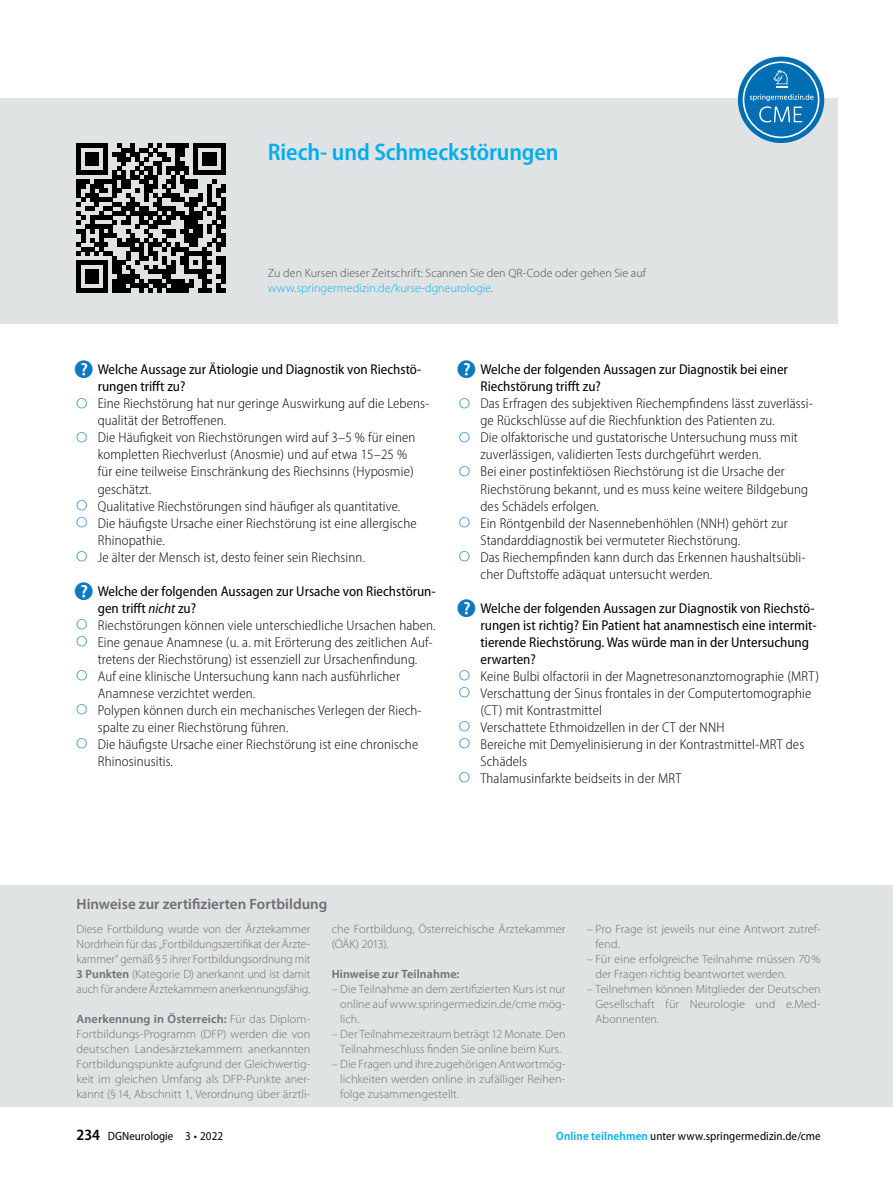
<style>
.page{position:relative;width:893px;height:1187px;background:#fff}
.page>*{position:absolute;margin:0;border:0;box-sizing:border-box;transform-origin:0 0}
.t1{font:600 semi-condensed 24px "Myriad Pro";letter-spacing:-.005em;color:#00aeef}
.t2{font:15px "Myriad Pro Semibold 2";color:#6d6e71}
.t3{font:300 semi-condensed 14.25px "Myriad Pro";letter-spacing:.01em;color:#000}
.t4{font:semi-condensed 14.25px "Myriad Pro";color:#000}
.t5{font:12px/15px "Myriad Pro Light 2";letter-spacing:.005em;color:#6d6e71;text-align:justify}
.t6{font:300 12px/15px "Myriad Pro";letter-spacing:.01em;color:#4c4c4e}
.t7{font:semi-condensed 12px "Myriad Pro";letter-spacing:.005em;color:#000}
.t8{font:12px "Myriad Pro Semibold 2";letter-spacing:.01em;color:#6d6e71}
.s1{color:#00b6f1}
.s2{font-family:"S Buttons";font-stretch:normal;color:#0f79bf}
.s3{font-family:"Arial Unicode MS";font-weight:400;font-stretch:normal;font-size:18px;color:#0f79bf}
.s4{font-style:italic}
.s5{font-family:"Myriad Pro Semibold 2"}
.s6{font-family:"Myriad Pro Light 2"}
.s7{font-weight:600;font-size:15.75px}
.s8{font-weight:600;color:#00aeef}
</style>
<div class="page">
<div style="left:0;top:98px;width:838px;height:225px;background:#e0e3e4"></div>
<div style="left:738px;top:57px;width:86px;height:86px;background:#006eb3;border-radius:50%"></div>
<svg style="left:743px;top:61px;width:76px;height:77px"></svg>
<svg style="left:77px;top:143px;width:148px;height:149px"></svg>
<div style="left:0;top:884px;width:893px;height:222px;background:#e0e3e4"></div>
<h1 class="t1" style="left:268px;top:139px;width:292px">Riech- und Schmeckstörungen</h1>
<p class="t6" style="left:268px;top:266px;width:380px">Zu den Kursen dieser Zeitschrift: Scannen Sie den QR-Code oder gehen Sie auf <span class="s1">www.springermedizin.de/kurse-dgneurologie</span>.</p>
<p class="t4" style="left:77px;top:362px;width:346px"><span class="s2">?</span> Welche Aussage zur Ätiologie und Diagnostik von Riechstö‑</p>
<p class="t4" style="left:98px;top:379px;width:89px">rungen trifft zu?</p>
<p class="t3" style="left:77px;top:395px;width:354px"><span class="s3">◯</span> Eine Riechstörung hat nur geringe Auswirkung auf die Lebens-</p>
<p class="t3" style="left:98px;top:412px;width:130px">qualität der Betroffenen.</p>
<p class="t3" style="left:77px;top:429px;width:340px"><span class="s3">◯</span> Die Häufigkeit von Riechstörungen wird auf 3–5 % für einen</p>
<p class="t3" style="left:98px;top:446px;width:311px">kompletten Riechverlust (Anosmie) und auf etwa 15–25 %</p>
<p class="t3" style="left:98px;top:463px;width:317px">für eine teilweise Einschränkung des Riechsinns (Hyposmie)</p>
<p class="t3" style="left:98px;top:480px;width:55px">geschätzt.</p>
<p class="t3" style="left:77px;top:497px;width:325px"><span class="s3">◯</span> Qualitative Riechstörungen sind häufiger als quantitative.</p>
<p class="t3" style="left:77px;top:514px;width:342px"><span class="s3">◯</span> Die häufigste Ursache einer Riechstörung ist eine allergische</p>
<p class="t3" style="left:98px;top:531px;width:69px">Rhinopathie.</p>
<p class="t3" style="left:77px;top:548px;width:290px"><span class="s3">◯</span> Je älter der Mensch ist, desto feiner sein Riechsinn.</p>
<p class="t4" style="left:77px;top:583px;width:361px"><span class="s2">?</span> Welche der folgenden Aussagen zur Ursache von Riechstörun‑</p>
<p class="t4" style="left:98px;top:600px;width:100px">gen trifft <span class="s4">nicht</span> zu?</p>
<p class="t3" style="left:77px;top:616px;width:361px"><span class="s3">◯</span> Riechstörungen können viele unterschiedliche Ursachen haben.</p>
<p class="t3" style="left:77px;top:633px;width:358px"><span class="s3">◯</span> Eine genaue Anamnese (u. a. mit Erörterung des zeitlichen Auf-</p>
<p class="t3" style="left:98px;top:650px;width:321px">tretens der Riechstörung) ist essenziell zur Ursachenfindung.</p>
<p class="t3" style="left:77px;top:667px;width:325px"><span class="s3">◯</span> Auf eine klinische Untersuchung kann nach ausführlicher</p>
<p class="t3" style="left:98px;top:684px;width:159px">Anamnese verzichtet werden.</p>
<p class="t3" style="left:77px;top:701px;width:347px"><span class="s3">◯</span> Polypen können durch ein mechanisches Verlegen der Riech-</p>
<p class="t3" style="left:98px;top:718px;width:192px">spalte zu einer Riechstörung führen.</p>
<p class="t3" style="left:77px;top:735px;width:343px"><span class="s3">◯</span> Die häufigste Ursache einer Riechstörung ist eine chronische</p>
<p class="t3" style="left:98px;top:752px;width:77px">Rhinosinusitis.</p>
<p class="t4" style="left:459px;top:362px;width:330px"><span class="s2">?</span> Welche der folgenden Aussagen zur Diagnostik bei einer</p>
<p class="t4" style="left:480px;top:379px;width:122px">Riechstörung trifft zu?</p>
<p class="t3" style="left:459px;top:395px;width:355px"><span class="s3">◯</span> Das Erfragen des subjektiven Riechempfindens lässt zuverlässi-</p>
<p class="t3" style="left:480px;top:412px;width:296px">ge Rückschlüsse auf die Riechfunktion des Patienten zu.</p>
<p class="t3" style="left:459px;top:429px;width:340px"><span class="s3">◯</span> Die olfaktorische und gustatorische Untersuchung muss mit</p>
<p class="t3" style="left:480px;top:446px;width:282px">zuverlässigen, validierten Tests durchgeführt werden.</p>
<p class="t3" style="left:459px;top:463px;width:327px"><span class="s3">◯</span> Bei einer postinfektiösen Riechstörung ist die Ursache der</p>
<p class="t3" style="left:480px;top:480px;width:329px">Riechstörung bekannt, und es muss keine weitere Bildgebung</p>
<p class="t3" style="left:480px;top:497px;width:120px">des Schädels erfolgen.</p>
<p class="t3" style="left:459px;top:514px;width:330px"><span class="s3">◯</span> Ein Röntgenbild der Nasennebenhöhlen (NNH) gehört zur</p>
<p class="t3" style="left:480px;top:531px;width:261px">Standarddiagnostik bei vermuteter Riechstörung.</p>
<p class="t3" style="left:459px;top:548px;width:348px"><span class="s3">◯</span> Das Riechempfinden kann durch das Erkennen haushaltsübli-</p>
<p class="t3" style="left:480px;top:565px;width:233px">cher Duftstoffe adäquat untersucht werden.</p>
<p class="t4" style="left:459px;top:600px;width:357px"><span class="s2">?</span> Welche der folgenden Aussagen zur Diagnostik von Riechstö‑</p>
<p class="t4" style="left:480px;top:617px;width:338px">rungen ist richtig? Ein Patient hat anamnestisch eine intermit‑</p>
<p class="t4" style="left:480px;top:634px;width:330px">tierende Riechstörung. Was würde man in der Untersuchung</p>
<p class="t4" style="left:480px;top:651px;width:57px">erwarten?</p>
<p class="t3" style="left:459px;top:667px;width:361px"><span class="s3">◯</span> Keine Bulbi olfactorii in der Magnetresonanztomographie (MRT)</p>
<p class="t3" style="left:459px;top:684px;width:354px"><span class="s3">◯</span> Verschattung der Sinus frontales in der Computertomographie</p>
<p class="t3" style="left:480px;top:701px;width:123px">(CT) mit Kontrastmittel</p>
<p class="t3" style="left:459px;top:718px;width:267px"><span class="s3">◯</span> Verschattete Ethmoidzellen in der CT der NNH</p>
<p class="t3" style="left:459px;top:735px;width:346px"><span class="s3">◯</span> Bereiche mit Demyelinisierung in der Kontrastmittel-MRT des</p>
<p class="t3" style="left:480px;top:752px;width:48px">Schädels</p>
<p class="t3" style="left:459px;top:769px;width:224px"><span class="s3">◯</span> Thalamusinfarkte beidseits in der MRT</p>
<p class="t2" style="left:77px;top:894px;width:252px">Hinweise zur zertifizierten Fortbildung</p>
<p class="t5" style="left:77px;top:921px;width:235px">Diese Fortbildung wurde von der Ärztekammer Nordrhein für das „Fortbildungszertifikat der Ärzte&shy;kammer“ gemäß §5 ihrer Fortbildungsordnung mit <span class="s5">3 Punkten</span> (Kategorie D) anerkannt und ist damit auch für andere Ärztekammern anerkennungsfähig.</p>
<p class="t8" style="left:77px;top:1011px;width:235px">Anerkennung in Österreich: <span class="s6">Für das Diplom-</span></p>
<p class="t5" style="left:77px;top:1026px;width:235px">Fortbildungs-Programm (DFP) werden die von deutschen Landesärztekammern anerkannten Fortbildungspunkte aufgrund der Gleichwertig&shy;keit im gleichen Umfang als DFP-Punkte aner&shy;kannt (§ 14, Abschnitt 1, Verordnung über ärztli-</p>
<p class="t5" style="left:332px;top:921px;width:235px">che Fortbildung, Österreichische Ärztekammer (ÖÄK) 2013).</p>
<p class="t8" style="left:332px;top:966px;width:129px">Hinweise zur Teilnahme:</p>
<p class="t5" style="left:340px;top:981px;width:227px;text-indent:-9px">– Die Teilnahme an dem zertifizierten Kurs ist nur online auf www.springermedizin.de/cme mög&shy;lich.</p>
<p class="t5" style="left:332px;top:1026px;width:235px;text-align:center">– Der Teilnahmezeitraum beträgt 12 Monate. Den<br>Teilnahmeschluss finden Sie online beim Kurs.</p>
<p class="t5" style="left:340px;top:1056px;width:226px;text-indent:-9px">– Die Fragen und ihre zugehörigen Antwortmög&shy;lichkeiten werden online in zufälliger Reihen&shy;folge zusammengestellt.</p>
<p class="t5" style="left:595px;top:921px;width:227px;text-indent:-9px">– Pro Frage ist jeweils nur eine Antwort zutref&shy;fend.</p>
<p class="t5" style="left:595px;top:951px;width:227px;text-indent:-9px">– Für eine erfolgreiche Teilnahme müssen 70% der Fragen richtig beantwortet werden.</p>
<p class="t5" style="left:595px;top:981px;width:227px;text-indent:-9px">– Teilnehmen können Mitglieder der Deutschen Gesellschaft für Neurologie und e.Med-Abonnenten.</p>
<p class="t7" style="left:77px;top:1129px;width:148px"><span class="s7">234</span> DGNeurologie 3 • 2022</p>
<p class="t7" style="left:556px;top:1129px;width:266px"><span class="s8">Online teilnehmen</span> unter www.springermedizin.de/cme</p>
</div>
